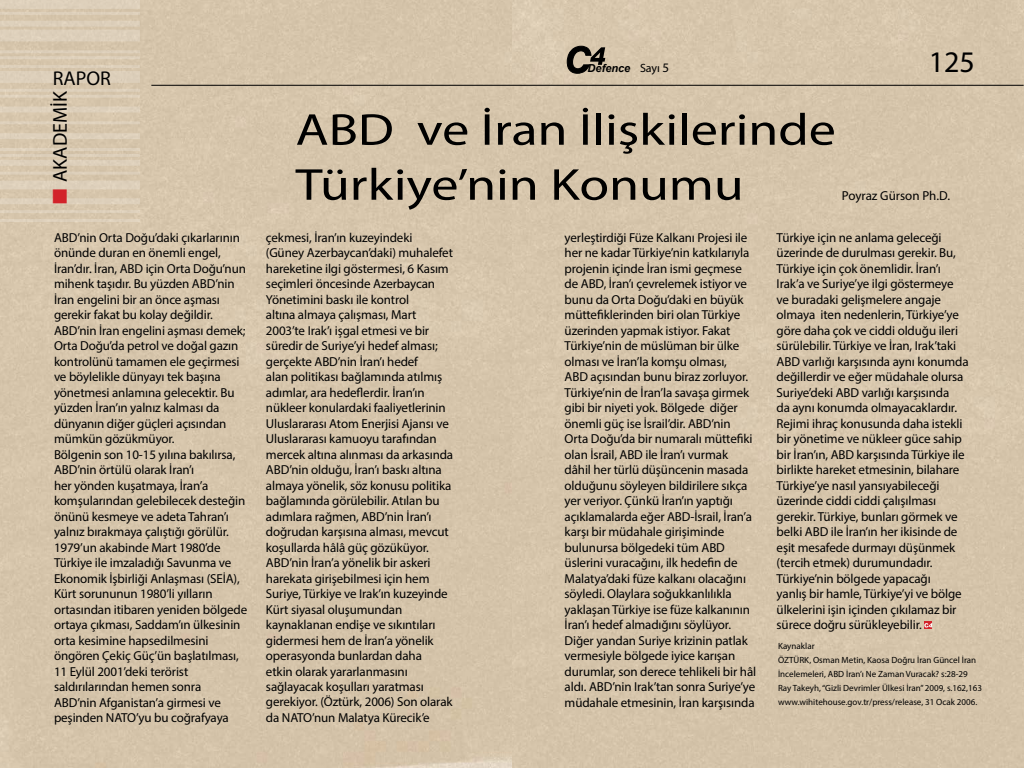
<style>
.page{position:relative;width:1024px;height:768px;background:#d6c5ab}
.page>*{position:absolute;margin:0;border:0;box-sizing:border-box;transform-origin:0 0}
.t1{font:45px/55px "Myriad Pro";color:#000;scale:1.2 1}
.t2{font:30px "Myriad Pro";color:#000}
.t3{font:20px "Myriad Pro";color:#000}
.t4{font:13px/15.5px "Myriad Pro";letter-spacing:-.01em;color:#000}
.t5{font:italic 700 11px "Arial";color:#000}
.t6{font:9px/14px "Myriad Pro";color:#000}
.s1{color:#d2232a}
.s2{font-family:"Myriad Pro";font-weight:400;font-style:normal;font-size:12px}
.s3{font-family:"Myriad Pro";font-weight:400;font-style:normal;font-size:13px}
</style>
<div class="page">
<svg style="left:0;top:198px;width:140px;height:24px;background:#dacab3"></svg>
<svg style="left:0;top:133px;width:140px;height:56px;background:#dacab3"></svg>
<svg style="left:0;top:65px;width:140px;height:59px;background:#dacab3"></svg>
<svg style="left:0;top:0;width:140px;height:59px;background:#dacbb4"></svg>
<div style="left:925px;top:621px;width:7px;height:8px;background:#d2232a"></div>
<svg style="left:924px;top:623px;width:9px;height:5px"></svg>
<svg style="left:567px;top:46px;width:40px;height:28px"></svg>
<hr style="left:151px;top:85px;width:873px;height:1px;background:#000">
<h3 class="t3" style="left:53px;top:66px;width:60px">RAPOR</h3>
<h3 class="t3" style="left:48px;top:204px;width:114px;rotate:-90deg"><span class="s1">■</span> AKADEMİK</h3>
<p class="t5" style="left:588px;top:62px;width:83px">Defence <span class="s2">Sayı</span> <span class="s3">5</span></p>
<h2 class="t2" style="left:929px;top:43px;width:48px">125</h2>
<h1 class="t1" style="left:296px;top:101px;width:452px">ABD ve İran İlişkilerinde<br>Türkiye’nin Konumu</h1>
<p class="t4" style="left:842px;top:187px;width:110px">Poyraz Gürson Ph.D.</p>
<p class="t4" style="left:54px;top:229px;width:195px">ABD’nin Orta Doğu’daki çıkarlarının önünde duran en önemli engel, İran’dır. İran, ABD için Orta Doğu’nun mihenk taşıdır. Bu yüzden ABD’nin İran engelini bir an önce aşması gerekir fakat bu kolay değildir.<br>ABD’nin İran engelini aşması demek; Orta Doğu’da petrol ve doğal gazın kontrolünü tamamen ele geçirmesi ve böylelikle dünyayı tek başına yönetmesi anlamına gelecektir. Bu yüzden İran’ın yalnız kalması da dünyanın diğer güçleri açısından mümkün gözükmüyor.<br>Bölgenin son 10-15 yılına bakılırsa, ABD’nin örtülü olarak İran’ı<br>her yönden kuşatmaya, İran’a komşularından gelebilecek desteğin önünü kesmeye ve adeta Tahran’ı yalnız bırakmaya çalıştığı görülür.<br>1979’un akabinde Mart 1980’de Türkiye ile imzaladığı Savunma ve Ekonomik İşbirliği Anlaşması (SEİA), Kürt sorununun 1980’li yılların ortasından itibaren yeniden bölgede ortaya çıkması, Saddam’ın ülkesinin orta kesimine hapsedilmesini öngören Çekiç Güç’ün başlatılması, 11 Eylül 2001’deki terörist saldırılarından hemen sonra<br>ABD’nin Afganistan’a girmesi ve peşinden NATO’yu bu coğrafyaya</p>
<p class="t4" style="left:266px;top:229px;width:189px">çekmesi, İran’ın kuzeyindeki (Güney Azerbaycan’daki) muhalefet hareketine ilgi göstermesi, 6 Kasım seçimleri öncesinde Azerbaycan Yönetimini baskı ile kontrol<br>altına almaya çalışması, Mart 2003’te Irak’ı işgal etmesi ve bir süredir de Suriye’yi hedef alması; gerçekte ABD’nin İran’ı hedef<br>alan politikası bağlamında atılmış adımlar, ara hedeflerdir. İran’ın nükleer konulardaki faaliyetlerinin Uluslararası Atom Enerjisi Ajansı ve Uluslararası kamuoyu tarafından mercek altına alınması da arkasında ABD’nin olduğu, İran’ı baskı altına almaya yönelik, söz konusu politika bağlamında görülebilir. Atılan bu adımlara rağmen, ABD’nin İran’ı doğrudan karşısına alması, mevcut koşullarda hâlâ güç gözüküyor.<br>ABD’nin İran’a yönelik bir askeri harekata girişebilmesi için hem Suriye, Türkiye ve Irak’ın kuzeyinde Kürt siyasal oluşumundan kaynaklanan endişe ve sıkıntıları gidermesi hem de İran’a yönelik operasyonda bunlardan daha<br>etkin olarak yararlanmasını sağlayacak koşulları yaratması gerekiyor. (Öztürk, 2006) Son olarak da NATO’nun Malatya Kürecik’e</p>
<p class="t4" style="left:565px;top:229px;width:193px">yerleştirdiği Füze Kalkanı Projesi ile her ne kadar Türkiye’nin katkılarıyla projenin içinde İran ismi geçmese de ABD, İran’ı çevrelemek istiyor ve bunu da Orta Doğu’daki en büyük müttefiklerinden biri olan Türkiye üzerinden yapmak istiyor. Fakat Türkiye’nin de müslüman bir ülke olması ve İran’la komşu olması,<br>ABD açısından bunu biraz zorluyor.<br>Türkiye’nin de İran’la savaşa girmek gibi bir niyeti yok. Bölgede diğer önemli güç ise İsrail’dir. ABD’nin Orta Doğu’da bir numaralı müttefiki olan İsrail, ABD ile İran’ı vurmak dâhil her türlü düşüncenin masada olduğunu söyleyen bildirilere sıkça yer veriyor. Çünkü İran’ın yaptığı açıklamalarda eğer ABD-İsrail, İran’a karşı bir müdahale girişiminde bulunursa bölgedeki tüm ABD üslerini vuracağını, ilk hedefin de Malatya’daki füze kalkanı olacağını söyledi. Olaylara soğukkanlılıkla yaklaşan Türkiye ise füze kalkanının İran’ı hedef almadığını söylüyor.<br>Diğer yandan Suriye krizinin patlak vermesiyle bölgede iyice karışan durumlar, son derece tehlikeli bir hâl aldı. ABD’nin Irak’tan sonra Suriye’ye müdahale etmesinin, İran karşısında</p>
<p class="t4" style="left:777px;top:229px;width:194px">Türkiye için ne anlama geleceği üzerinde de durulması gerekir. Bu, Türkiye için çok önemlidir. İran’ı Irak’a ve Suriye’ye ilgi göstermeye ve buradaki gelişmelere angaje olmaya iten nedenlerin, Türkiye’ye göre daha çok ve ciddi olduğu ileri sürülebilir. Türkiye ve İran, Irak’taki ABD varlığı karşısında aynı konumda değillerdir ve eğer müdahale olursa Suriye’deki ABD varlığı karşısında<br>da aynı konumda olmayacaklardır.<br>Rejimi ihraç konusunda daha istekli bir yönetime ve nükleer güce sahip bir İran’ın, ABD karşısında Türkiye ile birlikte hareket etmesinin, bilahare Türkiye’ye nasıl yansıyabileceği üzerinde ciddi ciddi çalışılması gerekir. Türkiye, bunları görmek ve belki ABD ile İran’ın her ikisinde de eşit mesafede durmayı düşünmek (tercih etmek) durumundadır.<br>Türkiye’nin bölgede yapacağı<br>yanlış bir hamle, Türkiye’yi ve bölge ülkelerini işin içinden çıkılamaz bir sürece doğru sürükleyebilir.</p>
<p class="t6" style="left:778px;top:639px;width:205px">Kaynaklar<br>ÖZTÜRK, Osman Metin, Kaosa Doğru İran Güncel İran İncelemeleri, ABD İran’ı Ne Zaman Vuracak? s:28-29<br>Ray Takeyh, “Gizli Devrimler Ülkesi İran” 2009, s.162,163 www.wihitehouse.gov.tr/press/release, 31 Ocak 2006.</p>
</div>
